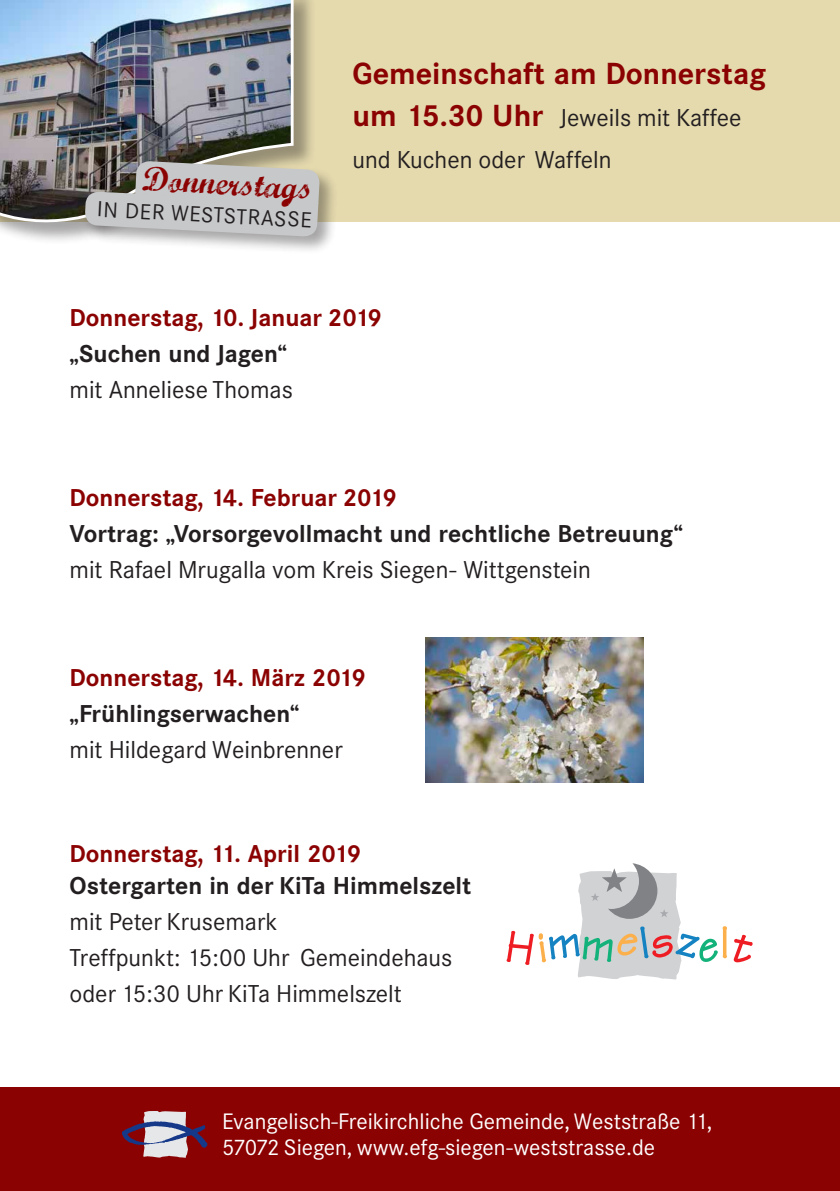
<style>
.page{position:relative;width:840px;height:1191px;background:#fff}
.page>*{position:absolute;margin:0;border:0;box-sizing:border-box;transform-origin:0 0}
.t1{font:34px "Marcelle Script";color:#8b0202}
.t2{font:700 30px "Corporate SBQ";color:#8b0202}
.t3{font:24px "Corporate SBQ";color:#231f20}
.t4{font:700 24px "Corporate SBQ";color:#231f20}
.t5{font:700 24px "Corporate SBQ";color:#8b0202}
.t6{font:22px "Corporate SBQ";color:#fff}
.t7{font:21.2px "Corporate SBQ";color:#231f20}
.s1{font-weight:700;font-size:30px;color:#8b0202}
</style>
<div class="page">
<div style="left:0;top:0;width:839px;height:221px;background:#e5daae"></div>
<div style="left:0;top:0;width:316px;height:245px;background:#231f20;opacity:.4"></div>
<img style="left:0;top:0;width:295px;height:236px">
<div style="left:82px;top:158px;width:256px;height:97px;background:#231f20;opacity:.4"></div>
<svg style="left:84px;top:161px;width:236px;height:76px"></svg>
<div style="left:0;top:1087px;width:839px;height:104px;background:#8b0202"></div>
<svg style="left:122px;top:1111px;width:85px;height:46px"></svg>
<svg style="left:733px;top:935px;width:19px;height:27px"></svg>
<svg style="left:506px;top:863px;width:220px;height:116px"></svg>
<img style="left:425px;top:638px;width:218px;height:144px">
<p class="t1" style="left:144px;top:155px;width:171px;rotate:3deg">Donnerstags</p>
<p class="t7" style="left:98px;top:196px;width:216px;rotate:3deg">IN DER WESTSTRASSE</p>
<p class="t2" style="left:352px;top:55px;width:415px">Gemeinschaft am Donnerstag</p>
<p class="t3" style="left:352px;top:104px;width:390px"><span class="s1">um 15.30 Uhr</span> Jeweils mit Kaffee</p>
<p class="t3" style="left:352px;top:146px;width:260px">und Kuchen oder Waffeln</p>
<p class="t5" style="left:69px;top:303px;width:314px">Donnerstag, 10. Januar 2019</p>
<p class="t4" style="left:69px;top:339px;width:219px">„Suchen und Jagen“</p>
<p class="t3" style="left:69px;top:375px;width:225px">mit Anneliese Thomas</p>
<p class="t5" style="left:69px;top:483px;width:329px">Donnerstag, 14. Februar 2019</p>
<p class="t4" style="left:69px;top:519px;width:614px">Vortrag: „Vorsorgevollmacht und rechtliche Betreuung“</p>
<p class="t3" style="left:69px;top:555px;width:522px">mit Rafael Mrugalla vom Kreis Siegen- Wittgenstein</p>
<p class="t5" style="left:69px;top:663px;width:298px">Donnerstag, 14. März 2019</p>
<p class="t4" style="left:69px;top:699px;width:231px">„Frühlingserwachen“</p>
<p class="t3" style="left:69px;top:735px;width:274px">mit Hildegard Weinbrenner</p>
<p class="t5" style="left:69px;top:839px;width:293px">Donnerstag, 11. April 2019</p>
<p class="t4" style="left:69px;top:871px;width:403px">Ostergarten in der KiTa Himmelszelt</p>
<p class="t3" style="left:69px;top:907px;width:209px">mit Peter Krusemark</p>
<p class="t3" style="left:69px;top:943px;width:384px">Treffpunkt: 15:00 Uhr Gemeindehaus</p>
<p class="t3" style="left:69px;top:979px;width:333px">oder 15:30 Uhr KiTa Himmelszelt</p>
<p class="t6" style="left:222px;top:1108px;width:491px">Evangelisch-Freikirchliche Gemeinde, Weststraße 11,</p>
<p class="t6" style="left:222px;top:1134px;width:434px">57072 Siegen, www.efg-siegen-weststrasse.de</p>
</div>
